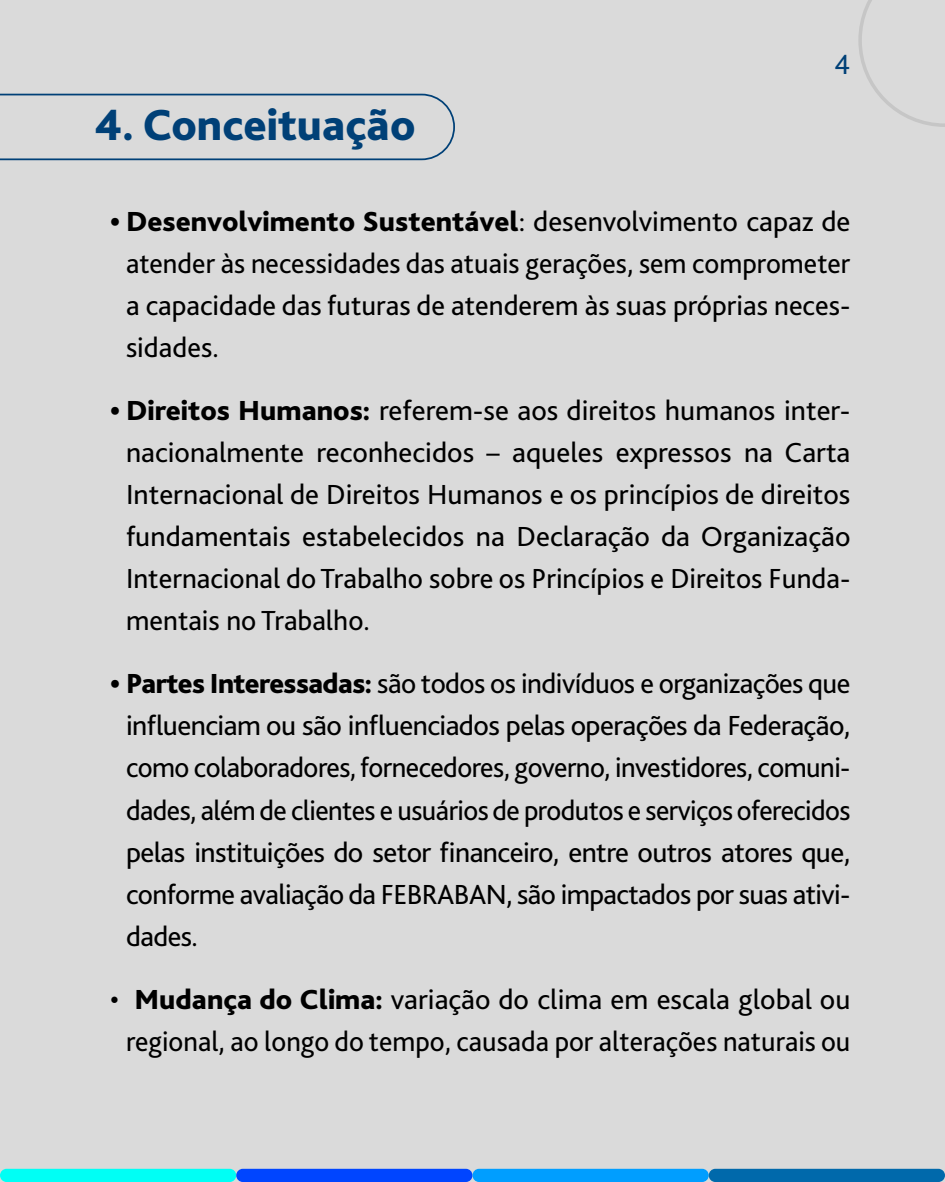
<style>
.page{position:relative;width:945px;height:1182px;background:#fff}
.page>*{position:absolute;margin:0;border:0;box-sizing:border-box;transform-origin:0 0}
.t1{font:800 45.5px "Bliss 2";color:#004077}
.t2{font:28.88px/42px "Bliss 2";color:#000;text-align:justify}
.t3{font:28.88px "Bliss 2";color:#004077}
.s1{font-weight:800}
</style>
<div class="page">
<div style="left:0;top:0;width:945px;height:1181px;background:#dadada"></div>
<div style="left:0;top:1168px;width:236px;height:13px;background:#00fff5;border-radius:7px"></div>
<div style="left:236px;top:1168px;width:237px;height:13px;background:#0045ff;border-radius:7px"></div>
<div style="left:473px;top:1168px;width:236px;height:13px;background:#009eff;border-radius:7px"></div>
<div style="left:709px;top:1168px;width:236px;height:13px;background:#0069ab;border-radius:7px"></div>
<svg style="left:858px;top:0;width:87px;height:127px"></svg>
<svg style="left:0;top:94px;width:455px;height:66px"></svg>
<h1 class="t1" style="left:94px;top:97px;width:323px">4. Conceituação</h1>
<p class="t3" style="left:834px;top:46px;width:18px">4</p>
<p class="t2" style="left:126px;top:200px;width:726px;text-indent:-16px"><span class="s1">• Desenvolvimento Sustentável</span>: desenvolvimento capaz de atender às necessidades das atuais gerações, sem comprometer a capacidade das futuras de atenderem às suas próprias neces&shy;sidades.</p>
<p class="t2" style="left:126px;top:389px;width:726px;text-indent:-16px"><span class="s1">• Direitos Humanos:</span> referem-se aos direitos humanos inter&shy;nacionalmente reconhecidos – aqueles expressos na Carta Internacional de Direitos Humanos e os princípios de direitos fundamentais estabelecidos na Declaração da Organização Internacional do Trabalho sobre os Princípios e Direitos Funda&shy;mentais no Trabalho.</p>
<p class="t2" style="left:126px;top:662px;width:726px;text-indent:-16px"><span class="s1">• Partes Interessadas:</span> são todos os indivíduos e organizações que influenciam ou são influenciados pelas operações da Federação, como colaboradores, fornecedores, governo, investidores, comuni&shy;dades, além de clientes e usuários de produtos e serviços oferecidos pelas instituições do setor financeiro, entre outros atores que, conforme avaliação da FEBRABAN, são impactados por suas ativi&shy;dades.</p>
<p class="t2" style="left:110px;top:977px;width:742px;text-align:center">• <span class="s1">Mudança do Clima:</span> variação do clima em escala global ou regional, ao longo do tempo, causada por alterações naturais ou</p>
</div>
